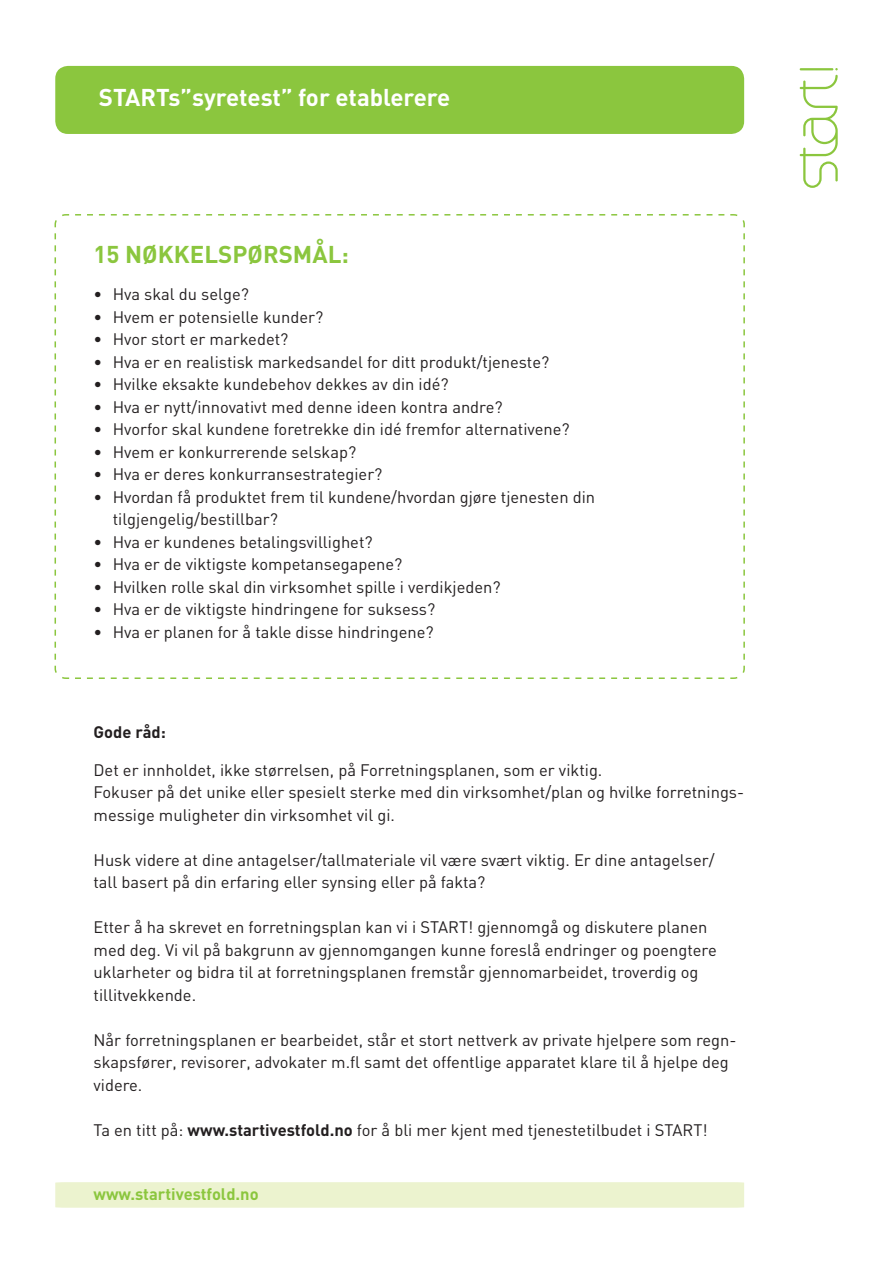
<style>
.page{position:relative;width:893px;height:1263px;background:#fff}
.page>*{position:absolute;margin:0;border:0;box-sizing:border-box;transform-origin:0 0}
.t1{font:700 24px "DIN";color:#fff}
.t2{font:700 24px "DIN";color:#8bc63e}
.t3{font:16.5px/22.5px "DIN";color:#231f20}
.t4{font:700 16.5px "DIN";color:#8bc63e}
.t5{font:700 16.5px "DIN";color:#231f20}
.s1{font-weight:700}
</style>
<div class="page">
<svg style="left:55px;top:1182px;width:689px;height:26px;background:#ecf3cf"></svg>
<svg style="left:800px;top:68px;width:38px;height:120px"></svg>
<div style="left:55px;top:66px;width:689px;height:68px;background:#8bc63e;border-radius:13px"></div>
<svg style="left:54px;top:214px;width:691px;height:465px"></svg>
<h1 class="t1" style="left:99px;top:82px;width:353px">STARTs”syretest” for etablerere</h1>
<h1 class="t2" style="left:94px;top:238px;width:80px">15 nøkkelsp</h1>
<h1 class="t2" style="left:247px;top:238px;width:103px">ørsmål:</h1>
<p class="t3" style="left:94px;top:282px;width:157px">• Hva skal du selge?</p>
<p class="t3" style="left:94px;top:305px;width:231px">• Hvem er potensielle kunder?</p>
<p class="t3" style="left:94px;top:327px;width:196px">• Hvor stort er markedet?</p>
<p class="t3" style="left:94px;top:350px;width:457px">• Hva er en realistisk markedsandel for ditt produkt/tjeneste?</p>
<p class="t3" style="left:94px;top:372px;width:357px">• Hvilke eksakte kundebehov dekkes av din idé?</p>
<p class="t3" style="left:94px;top:395px;width:411px">• Hva er nytt/innovativt med denne ideen kontra andre?</p>
<p class="t3" style="left:94px;top:418px;width:478px">• Hvorfor skal kundene foretrekke din idé fremfor alternativene?</p>
<p class="t3" style="left:94px;top:440px;width:264px">• Hvem er konkurrerende selskap?</p>
<p class="t3" style="left:94px;top:463px;width:290px">• Hva er deres konkurransestrategier?</p>
<p class="t3" style="left:113px;top:485px;width:484px;text-indent:-19px">• Hvordan få produktet frem til kundene/hvordan gjøre tjenesten din tilgjengelig/bestillbar?</p>
<p class="t3" style="left:94px;top:530px;width:281px">• Hva er kundenes betalingsvillighet?</p>
<p class="t3" style="left:94px;top:553px;width:310px">• Hva er de viktigste kompetansegapene?</p>
<p class="t3" style="left:94px;top:575px;width:409px">• Hvilken rolle skal din virksomhet spille i verdikjeden?</p>
<p class="t3" style="left:94px;top:598px;width:343px">• Hva er de viktigste hindringene for suksess?</p>
<p class="t3" style="left:94px;top:620px;width:342px">• Hva er planen for å takle disse hindringene?</p>
<p class="t5" style="left:94px;top:721px;width:74px">Gode råd:</p>
<p class="t3" style="left:94px;top:758px;width:652px">Det er innholdet, ikke størrelsen, på Forretningsplanen, som er viktig.<br>Fokuser på det unike eller spesielt sterke med din virksomhet/plan og hvilke forretnings&shy;messige muligheter din virksomhet vil gi.</p>
<p class="t3" style="left:94px;top:848px;width:622px">Husk videre at dine antagelser/tallmateriale vil være svært viktig. Er dine antagelser/ tall basert på din erfaring eller synsing eller på fakta?</p>
<p class="t3" style="left:94px;top:915px;width:625px">Etter å ha skrevet en forretningsplan kan vi i START! gjennomgå og diskutere planen med deg. Vi vil på bakgrunn av gjennomgangen kunne foreslå endringer og poengtere uklarheter og bidra til at forretningsplanen fremstår gjennomarbeidet, troverdig og tillitvekkende.</p>
<p class="t3" style="left:94px;top:1028px;width:644px">Når forretningsplanen er bearbeidet, står et stort nettverk av private hjelpere som regn&shy;skapsfører, revisorer, advokater m.fl samt det offentlige apparatet klare til å hjelpe deg videre.</p>
<p class="t3" style="left:94px;top:1118px;width:616px">Ta en titt på: <span class="s1">www.startivestfold.no</span> for å bli mer kjent med tjenestetilbudet i START!</p>
<p class="t4" style="left:94px;top:1183px;width:167px">www.startivestfold.no</p>
</div>
